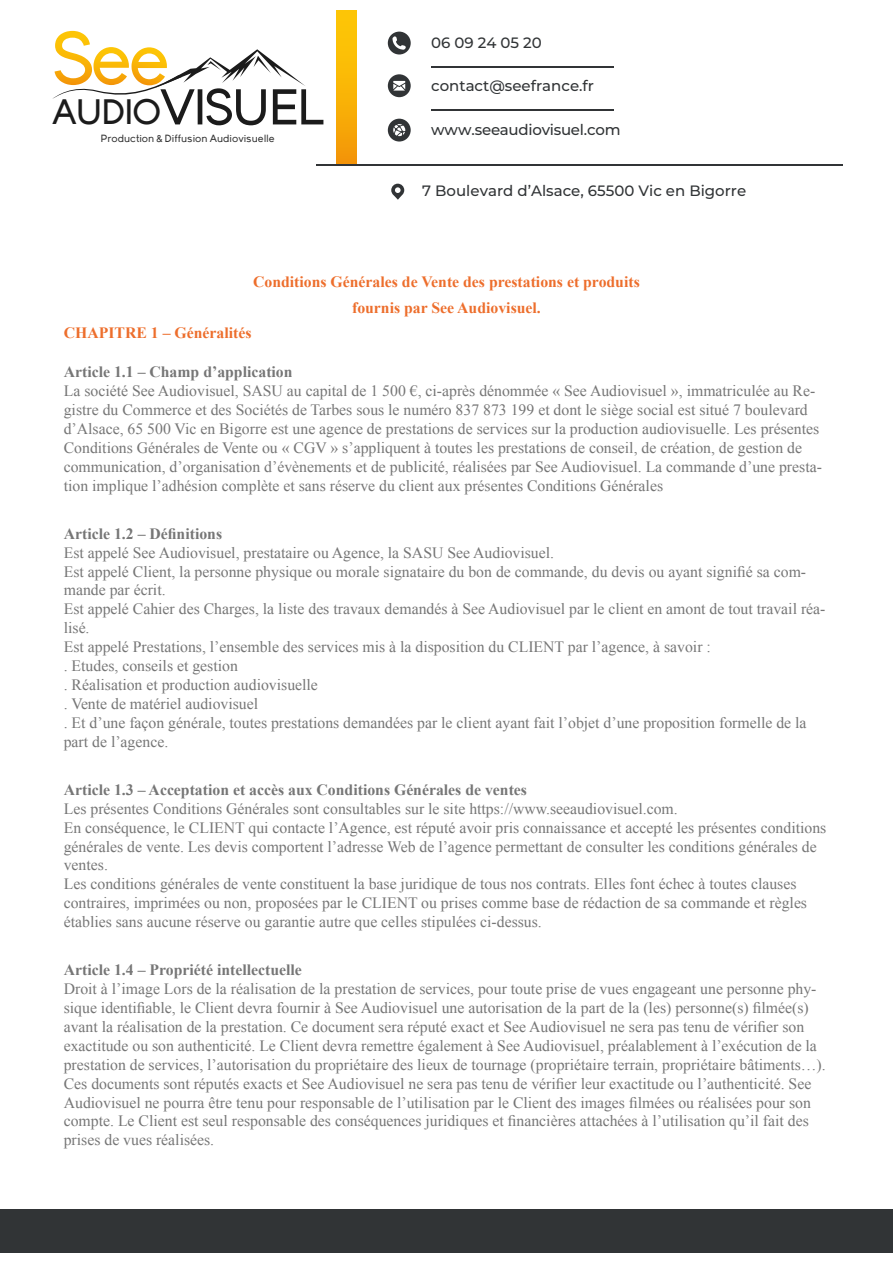
<style>
.page{position:relative;width:893px;height:1263px;background:#fff}
.page>*{position:absolute;margin:0;border:0;box-sizing:border-box;transform-origin:0 0}
.t1{font:50.25px "Young";letter-spacing:-.05em;color:#1b1b1b}
.t2{font:15.75px/18.9px "Times New Roman";color:#767676}
.t3{font:700 15.75px "Times New Roman";color:#767676}
.t4{font:700 15.75px/25.3px "Times New Roman";color:#ed6e2c;text-align:center}
.t5{font:500 15px "Montserrat";color:#313436}
.t6{font:10.35px "Young";color:#343434}
.s1{font-size:35.1px}
</style>
<div class="page">
<div style="left:0;top:1209px;width:893px;height:43px;background:#313436"></div>
<div style="left:336px;top:11px;width:20px;height:154px;background:linear-gradient(to bottom,#fecd05,#f49908)"></div>
<hr style="left:317px;top:164px;width:526px;height:2px;background:#313436">
<hr style="left:431px;top:110px;width:182px;height:1px;background:#313436">
<hr style="left:431px;top:66px;width:182px;height:1px;background:#313436">
<svg style="left:388px;top:119px;width:23px;height:23px"></svg>
<svg style="left:388px;top:74px;width:23px;height:23px"></svg>
<svg style="left:388px;top:32px;width:23px;height:23px"></svg>
<svg style="left:391px;top:184px;width:13px;height:16px"></svg>
<svg style="left:52px;top:31px;width:253px;height:68px"></svg>
<h1 class="t1" style="left:52px;top:79px;width:273px"><span class="s1">AUDIO</span>VISUEL</h1>
<p class="t6" style="left:101px;top:133px;width:176px">Production &amp; Diffusion Audiovisuelle</p>
<p class="t5" style="left:431px;top:32px;width:112px">06 09 24 05 20</p>
<p class="t5" style="left:431px;top:75px;width:164px">contact@seefrance.fr</p>
<p class="t5" style="left:431px;top:119px;width:191px">www.seeaudiovisuel.com</p>
<p class="t5" style="left:422px;top:181px;width:325px">7 Boulevard d’Alsace, 65500 Vic en Bigorre</p>
<p class="t4" style="left:253px;top:269px;width:388px">Conditions Générales de Vente des prestations et produits fournis par See Audiovisuel.</p>
<p class="t4" style="left:64px;top:320px;width:189px">CHAPITRE 1 – Généralités</p>
<p class="t3" style="left:64px;top:361px;width:230px">Article 1.1 – Champ d’application</p>
<p class="t2" style="left:64px;top:381px;width:760px">La société See Audiovisuel, SASU au capital de 1 500 €, ci-après dénommée « See Audiovisuel », immatriculée au Re&shy;gistre du Commerce et des Sociétés de Tarbes sous le numéro 837 873 199 et dont le siège social est situé 7 boulevard d’Alsace, 65 500 Vic en Bigorre est une agence de prestations de services sur la production audiovisuelle. Les présentes Conditions Générales de Vente ou « CGV » s’appliquent à toutes les prestations de conseil, de création, de gestion de communication, d’organisation d’évènements et de publicité, réalisées par See Audiovisuel. La commande d’une presta&shy;tion implique l’adhésion complète et sans réserve du client aux présentes Conditions Générales</p>
<p class="t3" style="left:64px;top:522px;width:160px">Article 1.2 – Définitions</p>
<p class="t2" style="left:64px;top:543px;width:763px">Est appelé See Audiovisuel, prestataire ou Agence, la SASU See Audiovisuel.<br>Est appelé Client, la personne physique ou morale signataire du bon de commande, du devis ou ayant signifié sa com&shy;mande par écrit.<br>Est appelé Cahier des Charges, la liste des travaux demandés à See Audiovisuel par le client en amont de tout travail réa&shy;lisé.<br>Est appelé Prestations, l’ensemble des services mis à la disposition du CLIENT par l’agence, à savoir :<br>. Etudes, conseils et gestion<br>. Réalisation et production audiovisuelle<br>. Vente de matériel audiovisuel<br>. Et d’une façon générale, toutes prestations demandées par le client ayant fait l’objet d’une proposition formelle de la part de l’agence.</p>
<p class="t3" style="left:64px;top:779px;width:465px">Article 1.3 – Acceptation et accès aux Conditions Générales de ventes</p>
<p class="t2" style="left:64px;top:799px;width:764px">Les présentes Conditions Générales sont consultables sur le site https://www.seeaudiovisuel.com.<br>En conséquence, le CLIENT qui contacte l’Agence, est réputé avoir pris connaissance et accepté les présentes conditions générales de vente. Les devis comportent l’adresse Web de l’agence permettant de consulter les conditions générales de ventes.<br>Les conditions générales de vente constituent la base juridique de tous nos contrats. Elles font échec à toutes clauses contraires, imprimées ou non, proposées par le CLIENT ou prises comme base de rédaction de sa commande et règles établies sans aucune réserve ou garantie autre que celles stipulées ci-dessus.</p>
<p class="t3" style="left:64px;top:959px;width:240px">Article 1.4 – Propriété intellectuelle</p>
<p class="t2" style="left:64px;top:979px;width:763px">Droit à l’image Lors de la réalisation de la prestation de services, pour toute prise de vues engageant une personne phy&shy;sique identifiable, le Client devra fournir à See Audiovisuel une autorisation de la part de la (les) personne(s) filmée(s) avant la réalisation de la prestation. Ce document sera réputé exact et See Audiovisuel ne sera pas tenu de vérifier son exactitude ou son authenticité. Le Client devra remettre également à See Audiovisuel, préalablement à l’exécution de la prestation de services, l’autorisation du propriétaire des lieux de tournage (propriétaire terrain, propriétaire bâtiments…).<br>Ces documents sont réputés exacts et See Audiovisuel ne sera pas tenu de vérifier leur exactitude ou l’authenticité. See Audiovisuel ne pourra être tenu pour responsable de l’utilisation par le Client des images filmées ou réalisées pour son compte. Le Client est seul responsable des conséquences juridiques et financières attachées à l’utilisation qu’il fait des prises de vues réalisées.</p>
</div>
